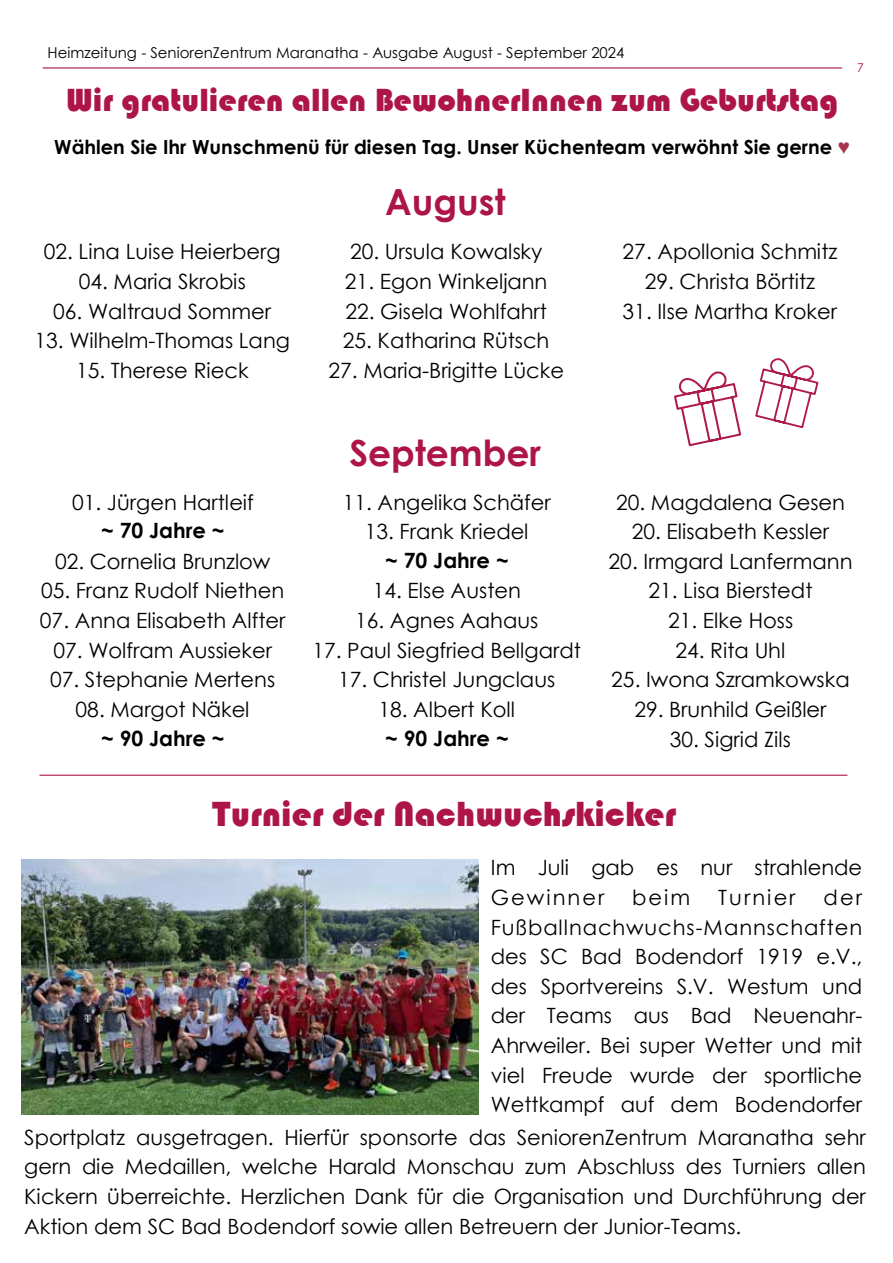
<style>
.page{position:relative;width:893px;height:1263px;background:#fff}
.page>*{position:absolute;margin:0;border:0;box-sizing:border-box;transform-origin:0 0}
.t1{font:36px "Bauhaus 93";color:#ad1548}
.t2{font:700 36px "Century Gothic";color:#ad1548}
.t3{font:33px "Bauhaus 93";color:#ad1548}
.t4{font:21.15px "Century Gothic";color:#000}
.t5{font:21px/29.7px "Century Gothic";color:#000;text-align:justify}
.t6{font:700 21px "Century Gothic";color:#000}
.t7{font:21px "Century Gothic";letter-spacing:.095em;color:#000}
.t8{font:700 19.5px "Century Gothic";color:#000}
.t9{font:15px "Century Gothic";color:#000}
.t10{font:12px "Century Gothic";color:#ad1548}
.s1{color:#a8344e}
</style>
<div class="page">
<hr style="left:43px;top:67px;width:799px;height:1px;background:#ad1548">
<img style="left:21px;top:859px;width:457px;height:255px">
<hr style="left:39px;top:775px;width:808px;height:1px;background:#ad1548">
<svg style="left:755px;top:358px;width:64px;height:70px"></svg>
<svg style="left:674px;top:371px;width:68px;height:76px"></svg>
<p class="t9" style="left:48px;top:42px;width:578px">Heimzeitung - SeniorenZentrum Maranatha - Ausgabe August - September 2024</p>
<h2 class="t3" style="left:66px;top:82px;width:774px">Wir gratulieren allen BewohnerInnen zum Geburtstag</h2>
<p class="t8" style="left:54px;top:132px;width:797px">Wählen Sie Ihr Wunschmenü für diesen Tag. Unser Küchenteam verwöhnt Sie gerne <span class="s1">♥</span></p>
<p class="t10" style="left:857px;top:59px;width:8px">7</p>
<p class="t5" style="left:44px;top:237px;width:238px">02. Lina Luise Heierberg</p>
<p class="t5" style="left:79px;top:266px;width:169px">04. Maria Skrobis</p>
<p class="t5" style="left:53px;top:296px;width:219px">06. Waltraud Sommer</p>
<p class="t5" style="left:35px;top:325px;width:257px">13. Wilhelm-Thomas Lang</p>
<p class="t4" style="left:76px;top:355px;width:174px">15. Therese Rieck</p>
<h1 class="t2" style="left:385px;top:175px;width:122px">August</h1>
<p class="t5" style="left:350px;top:237px;width:194px">20. Ursula Kowalsky</p>
<p class="t5" style="left:345px;top:266px;width:204px">21. Egon Winkeljann</p>
<p class="t5" style="left:345px;top:296px;width:203px">22. Gisela Wohlfahrt</p>
<p class="t5" style="left:343px;top:325px;width:208px">25. Katharina Rütsch</p>
<p class="t4" style="left:329px;top:355px;width:237px">27. Maria-Brigitte Lücke</p>
<p class="t5" style="left:623px;top:237px;width:216px">27. Apollonia Schmitz</p>
<p class="t5" style="left:645px;top:266px;width:172px">29. Christa Börtitz</p>
<p class="t5" style="left:623px;top:296px;width:216px">31. Ilse Martha Kroker</p>
<h1 class="t2" style="left:349px;top:426px;width:193px">September</h1>
<p class="t5" style="left:72px;top:487px;width:183px">01. Jürgen Hartleif</p>
<p class="t6" style="left:101px;top:515px;width:125px">~ 70 Jahre ~</p>
<p class="t5" style="left:55px;top:546px;width:217px">02. Cornelia Brunzlow</p>
<p class="t5" style="left:41px;top:576px;width:245px">05. Franz Rudolf Niethen</p>
<p class="t5" style="left:40px;top:605px;width:247px">07. Anna Elisabeth Alfter</p>
<p class="t5" style="left:53px;top:635px;width:220px">07. Wolfram Aussieker</p>
<p class="t5" style="left:50px;top:665px;width:226px">07. Stephanie Mertens</p>
<p class="t5" style="left:76px;top:694px;width:175px">08. Margot Näkel</p>
<p class="t6" style="left:101px;top:722px;width:125px">~ 90 Jahre ~</p>
<p class="t5" style="left:343px;top:487px;width:209px">11. Angelika Schäfer</p>
<p class="t5" style="left:365px;top:516px;width:165px">13. Frank Kriedel</p>
<p class="t6" style="left:385px;top:544px;width:125px">~ 70 Jahre ~</p>
<p class="t5" style="left:373px;top:576px;width:150px">14. Else Austen</p>
<p class="t5" style="left:355px;top:605px;width:185px">16. Agnes Aahaus</p>
<p class="t5" style="left:313px;top:635px;width:270px">17. Paul Siegfried Bellgardt</p>
<p class="t5" style="left:338px;top:665px;width:219px">17. Christel Jungclaus</p>
<p class="t5" style="left:378px;top:694px;width:138px">18. Albert Koll</p>
<p class="t6" style="left:385px;top:722px;width:125px">~ 90 Jahre ~</p>
<p class="t5" style="left:616px;top:487px;width:230px">20. Magdalena Gesen</p>
<p class="t5" style="left:632px;top:516px;width:199px">20. Elisabeth Kessler</p>
<p class="t5" style="left:609px;top:546px;width:245px">20. Irmgard Lanfermann</p>
<p class="t5" style="left:649px;top:576px;width:165px">21. Lisa Bierstedt</p>
<p class="t5" style="left:668px;top:605px;width:126px">21. Elke Hoss</p>
<p class="t5" style="left:676px;top:635px;width:111px">24. Rita Uhl</p>
<p class="t5" style="left:611px;top:665px;width:240px">25. Iwona Szramkowska</p>
<p class="t5" style="left:634px;top:694px;width:194px">29. Brunhild Geißler</p>
<p class="t5" style="left:670px;top:724px;width:123px">30. Sigrid Zils</p>
<h1 class="t1" style="left:212px;top:794px;width:465px">Turnier der Nachwuchskicker</h1>
<p class="t5" style="left:491px;top:853px;width:373px">Im Juli gab es nur strahlende<br>Gewinner</p>
<p class="t5" style="left:632px;top:882px;width:60px">beim</p>
<p class="t7" style="left:718px;top:883px;width:79px">Turnier</p>
<p class="t5" style="left:491px;top:882px;width:373px;text-indent:333px">der Fußballnachwuchs-Mannschaften des SC Bad Bodendorf 1919 e.V., des Sportvereins S.V. Westum und der Teams aus Bad Neuenahr-Ahrweiler. Bei super Wetter und mit viel Freude wurde der sportliche Wettkampf auf dem Bodendorfer</p>
<p class="t5" style="left:24px;top:1122px;width:843px">Sportplatz ausgetragen. Hierfür sponsorte das SeniorenZentrum Maranatha sehr gern die Medaillen, welche Harald Monschau zum Abschluss des Turniers allen Kickern überreichte. Herzlichen Dank für die Organisation und Durchführung der Aktion dem SC Bad Bodendorf sowie allen Betreuern der Junior-Teams.</p>
</div>
